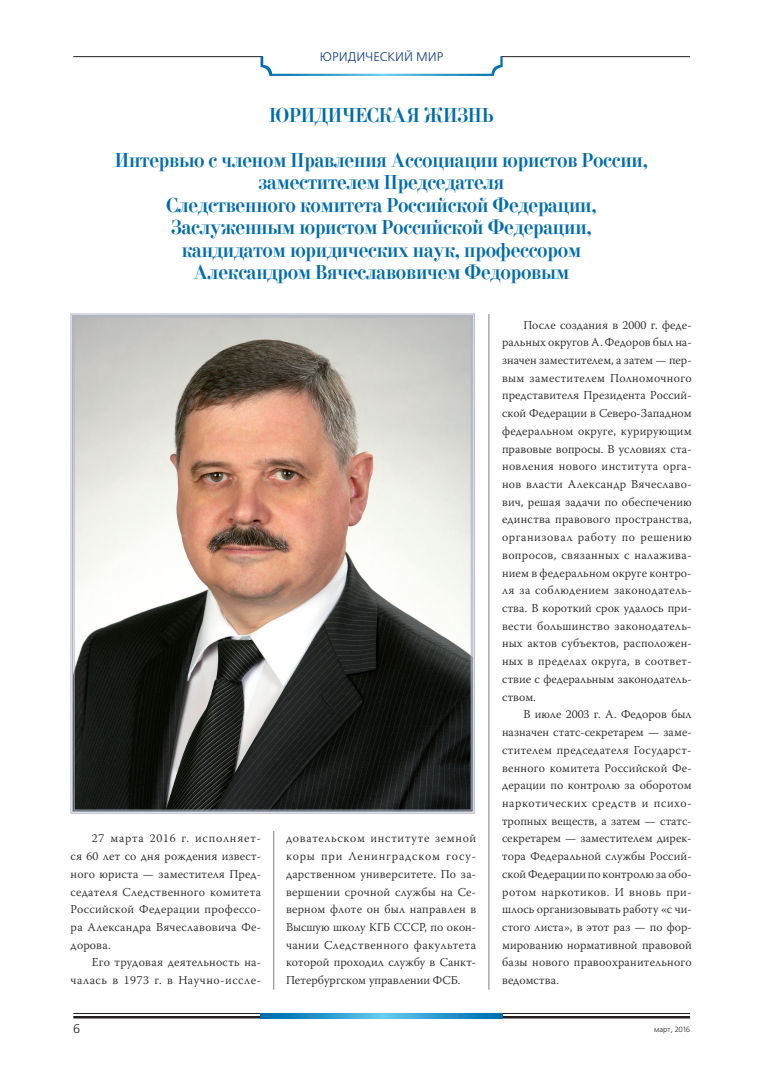
<style>
.page{position:relative;width:780px;height:1088px;background:#fff}
.page>*{position:absolute;margin:0;border:0;box-sizing:border-box;transform-origin:0 0}
.Заголовок_новости{font:20px/22.5px "Didona C";letter-spacing:-.01em;color:#006cac;text-align:center;scale:.95 1}
.t1{font:12.5px "Free Set C";color:#08357c}
.t2{font:12.5px "Free Set C";color:#231f20}
.ТЕКСТ{font:300 12px/17.8px "Warnock Pro";letter-spacing:.015em;color:#231f20;text-align:justify}
.t3{font:7.5px "Free Set C";color:#231f20}
</style>
<div class="page">
<hr style="left:73px;top:56px;width:190px;height:1px;background:#231f20">
<hr style="left:500px;top:56px;width:190px;height:1px;background:#231f20">
<hr style="left:73px;top:1013px;width:617px;height:1px;background:#231f20">
<hr style="left:73px;top:1016px;width:617px;height:2px;background:#231f20">
<svg style="left:260px;top:57px;width:242px;height:19px"></svg>
<svg style="left:260px;top:1013px;width:243px;height:5px"></svg>
<hr style="left:273px;top:112px;width:1px;height:877px;background:#808285">
<hr style="left:488px;top:112px;width:1px;height:877px;background:#808285">
<svg style="left:70px;top:313px;width:405px;height:501px;background:#938a82"></svg>
<p class="t1" style="left:320px;top:50px;width:125px">ЮРИДИЧЕСКИЙ МИР</p>
<p class="Заголовок_новости" style="left:269px;top:104px;width:238px">ЮРИДИЧЕСКАЯ ЖИЗНЬ</p>
<p class="Заголовок_новости" style="left:115px;top:149px;width:563px">Интервью с членом Правления Ассоциации юристов России, заместителем Председателя<br>Следственного комитета Российской Федерации, Заслуженным юристом Российской Федерации,<br>кандидатом юридических наук, профессором<br>Александром Вячеславовичем Федоровым</p>
<p class="ТЕКСТ" style="left:71px;top:829px;width:192px;text-indent:21px">27 марта 2016 г. исполняет&shy;ся 60 лет со дня рождения извест&shy;ного юриста — заместителя Пред&shy;седателя Следственного комитета Российской Федерации профессо&shy;ра Александра Вячеславовича Фе&shy;дорова.</p>
<p class="ТЕКСТ" style="left:71px;top:953px;width:192px;text-align:right">Его трудовая деятельность на&shy;чалась в 1973 г. в Научно-иссле-</p>
<p class="ТЕКСТ" style="left:286px;top:829px;width:192px">довательском институте земной коры при Ленинградском госу&shy;дарственном университете. По за&shy;вершении срочной службы на Се&shy;верном флоте он был направлен в Высшую школу КГБ СССР, по окон&shy;чании Следственного факультета которой проходил службу в Санкт-Петербургском управлении ФСБ.</p>
<p class="ТЕКСТ" style="left:502px;top:315px;width:191px;text-indent:21px">После создания в 2000 г. феде&shy;ральных округов А. Федоров был на&shy;значен заместителем, а затем — пер&shy;вым заместителем Полномочного представителя Президента Россий&shy;ской Федерации в Северо-Западном федеральном округе, курирующим правовые вопросы. В условиях ста&shy;новления нового института орга&shy;нов власти Александр Вячеславо&shy;вич, решая задачи по обеспечению единства правового пространства, организовал работу по решению вопросов, связанных с налажива&shy;нием в федеральном округе контро&shy;ля за соблюдением законодатель&shy;ства. В короткий срок удалось при&shy;вести большинство законодатель&shy;ных актов субъектов, расположен&shy;ных в пределах округа, в соответ&shy;ствие с федеральным законодатель&shy;ством.</p>
<p class="ТЕКСТ" style="left:502px;top:705px;width:191px;text-indent:21px">В июле 2003 г. А. Федоров был назначен статс-секретарем — заме&shy;стителем председателя Государст&shy;венного комитета Российской Фе&shy;дерации по контролю за оборотом наркотических средств и психо&shy;тропных веществ, а затем — статс&shy;секретарем — заместителем дирек&shy;тора Федеральной службы Россий&shy;ской Федерации по контролю за обо&shy;ротом наркотиков. И вновь при&shy;шлось организовывать работу «с чи&shy;стого листа», в этот раз — по фор&shy;мированию нормативной правовой базы нового правоохранительного ведомства.</p>
<p class="t2" style="left:73px;top:1022px;width:9px">6</p>
<p class="t3" style="left:654px;top:1026px;width:37px">март, 2016</p>
</div>
